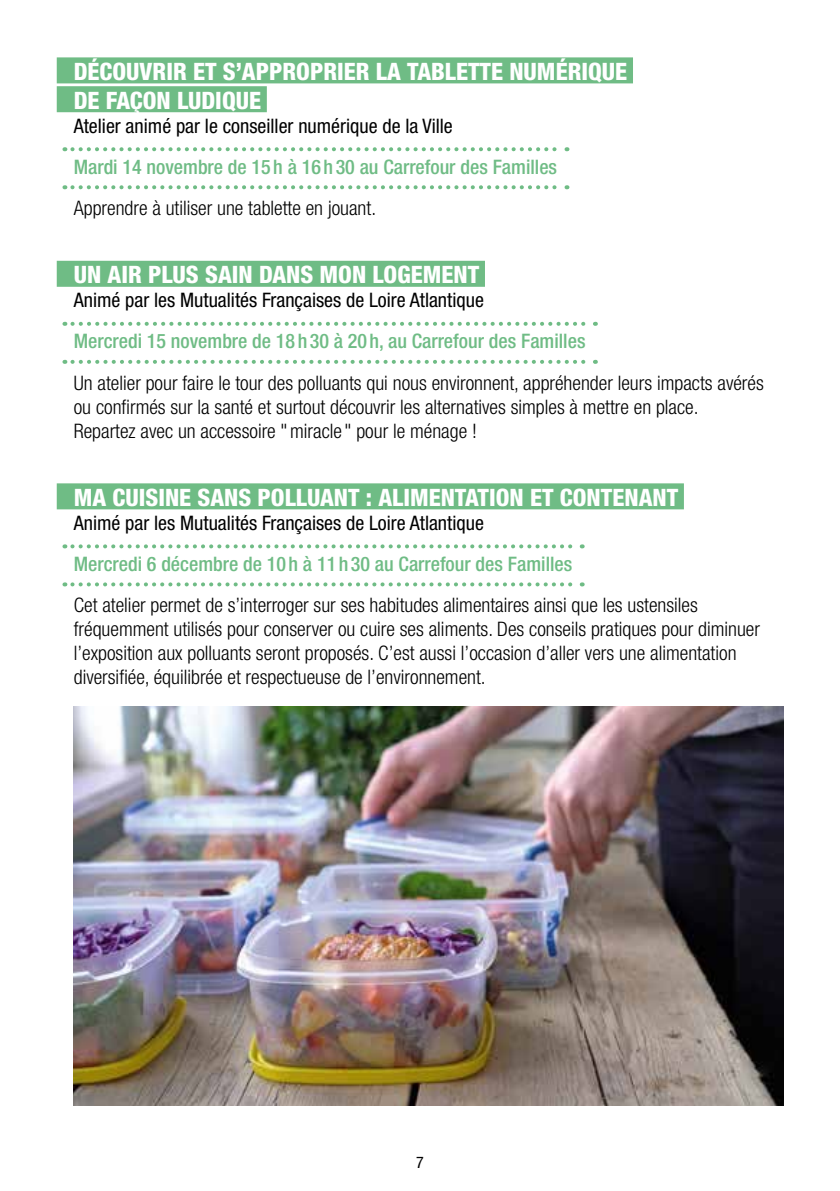
<style>
.page{position:relative;width:840px;height:1191px;background:#fff}
.page>*{position:absolute;margin:0;border:0;box-sizing:border-box;transform-origin:0 0}
.t1{font:800 condensed 24px/28.8px "Helvetica Neue LT Pro";color:#fff}
.t2{font:300 condensed 20px/24px "Helvetica Neue LT Pro";color:#000}
.t3{font:500 condensed 20px "Helvetica Neue LT Pro";color:#6fbc85}
.t4{font:condensed 20px "Helvetica Neue LT Pro";color:#000}
.t5{font:condensed 16px "Helvetica Neue LT Pro";color:#000}
</style>
<div class="page">
<div style="left:57px;top:57px;width:575px;height:26px;background:#6fbc85"></div>
<div style="left:57px;top:86px;width:210px;height:26px;background:#6fbc85"></div>
<svg style="left:72px;top:147px;width:495px;height:4px"></svg>
<svg style="left:72px;top:185px;width:495px;height:4px"></svg>
<div style="left:57px;top:261px;width:427px;height:26px;background:#6fbc85"></div>
<svg style="left:72px;top:322px;width:523px;height:4px"></svg>
<svg style="left:72px;top:360px;width:523px;height:4px"></svg>
<div style="left:57px;top:483px;width:626px;height:26px;background:#6fbc85"></div>
<svg style="left:72px;top:544px;width:510px;height:4px"></svg>
<svg style="left:72px;top:582px;width:510px;height:4px"></svg>
<img style="left:74px;top:706px;width:708px;height:400px">
<p class="t1" style="left:74px;top:57px;width:554px">DÉCOUVRIR ET S’APPROPRIER LA TABLETTE NUMÉRIQUE<br>DE FAÇON LUDIQUE</p>
<p class="t4" style="left:74px;top:114px;width:380px">Atelier animé par le conseiller numérique de la Ville</p>
<p class="t3" style="left:74px;top:155px;width:484px">Mardi 14 novembre de 15 h à 16 h 30 au Carrefour des Familles</p>
<p class="t2" style="left:74px;top:196px;width:304px">Apprendre à utiliser une tablette en jouant.</p>
<p class="t1" style="left:74px;top:260px;width:407px">UN AIR PLUS SAIN DANS MON LOGEMENT</p>
<p class="t4" style="left:74px;top:289px;width:411px">Animé par les Mutualités Françaises de Loire Atlantique</p>
<p class="t3" style="left:74px;top:329px;width:513px">Mercredi 15 novembre de 18 h 30 à 20 h, au Carrefour des Familles</p>
<p class="t2" style="left:74px;top:370px;width:691px">Un atelier pour faire le tour des polluants qui nous environnent, appréhender leurs impacts avérés ou confirmés sur la santé et surtout découvrir les alternatives simples à mettre en place.<br>Repartez avec un accessoire "miracle " pour le ménage !</p>
<p class="t1" style="left:74px;top:483px;width:605px">MA CUISINE SANS POLLUANT : ALIMENTATION ET CONTENANT</p>
<p class="t4" style="left:74px;top:511px;width:411px">Animé par les Mutualités Françaises de Loire Atlantique</p>
<p class="t3" style="left:74px;top:552px;width:500px">Mercredi 6 décembre de 10 h à 11 h 30 au Carrefour des Familles</p>
<p class="t2" style="left:74px;top:593px;width:687px">Cet atelier permet de s’interroger sur ses habitudes alimentaires ainsi que les ustensiles fréquemment utilisés pour conserver ou cuire ses aliments. Des conseils pratiques pour diminuer l’exposition aux polluants seront proposés. C’est aussi l’occasion d’aller vers une alimentation diversifiée, équilibrée et respectueuse de l’environnement.</p>
<p class="t5" style="left:416px;top:1153px;width:9px">7</p>
</div>
